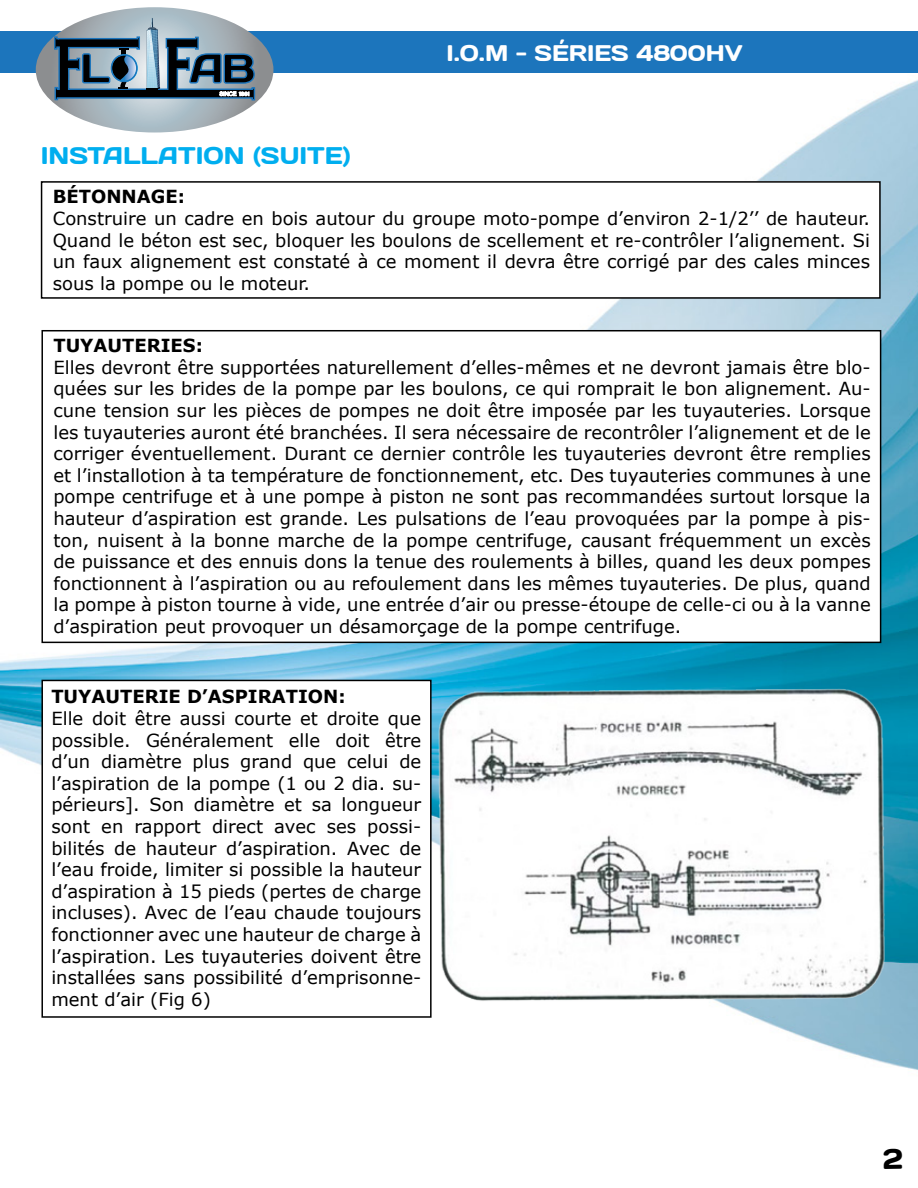
<style>
.page{position:relative;width:918px;height:1188px;background:#fff}
.page>*{position:absolute;margin:0;border:0;box-sizing:border-box;transform-origin:0 0}
.t1{font:24px "Days";color:#00aeef}
.t2{font:22.5px "Days";color:#fff}
.t3{font:18px/21.6px "Verdana";color:#000;text-align:justify}
.t4{font:700 18px "Verdana";color:#000}
</style>
<div class="page">
<img style="left:0;top:72px;width:918px;height:998px">
<div style="left:2px;top:31px;width:916px;height:41px;background:#1c75bc"></div>
<hr style="left:0;top:31px;width:2px;height:41px;background:#1c75bc">
<svg style="left:36px;top:7px;width:237px;height:126px"></svg>
<div style="left:42px;top:182px;width:838px;height:116px;background:#fff"></div>
<div style="left:41px;top:181px;width:840px;height:118px;border:2px solid #000"></div>
<div style="left:42px;top:331px;width:839px;height:311px;background:#fff"></div>
<div style="left:41px;top:330px;width:840px;height:313px;border:2px solid #000"></div>
<div style="left:42px;top:680px;width:389px;height:337px;background:#fff"></div>
<div style="left:41px;top:680px;width:391px;height:338px;border:2px solid #000"></div>
<img style="left:438px;top:688px;width:462px;height:321px">
<p class="t2" style="left:447px;top:38px;width:298px">I.O.M - SÉRIES 4800HV</p>
<h1 class="t1" style="left:41px;top:140px;width:311px">INSTALLATION (SUITE)</h1>
<p class="t4" style="left:53px;top:184px;width:134px">BÉTONNAGE:</p>
<p class="t3" style="left:53px;top:207px;width:819px">Construire un cadre en bois autour du groupe moto-pompe d’environ 2-1/2’’ de hauteur.<br>Quand le béton est sec, bloquer les boulons de scellement et re-contrôler l’alignement. Si un faux alignement est constaté à ce moment il devra être corrigé par des cales minces sous la pompe ou le moteur.</p>
<p class="t4" style="left:53px;top:333px;width:151px">TUYAUTERIES:</p>
<p class="t3" style="left:53px;top:356px;width:819px">Elles devront être supportées naturellement d’elles-mêmes et ne devront jamais être blo&shy;quées sur les brides de la pompe par les boulons, ce qui romprait le bon alignement. Au&shy;cune tension sur les pièces de pompes ne doit être imposée par les tuyauteries. Lorsque les tuyauteries auront été branchées. Il sera nécessaire de recontrôler l’alignement et de le corriger éventuellement. Durant ce dernier contrôle les tuyauteries devront être remplies et l’installotion à ta température de fonctionnement, etc. Des tuyauteries communes à une pompe centrifuge et à une pompe à piston ne sont pas recommandées surtout lorsque la hauteur d’aspiration est grande. Les pulsations de l’eau provoquées par la pompe à pis&shy;ton, nuisent à la bonne marche de la pompe centrifuge, causant fréquemment un excès de puissance et des ennuis dons la tenue des roulements à billes, quand les deux pompes fonctionnent à l’aspiration ou au refoulement dans les mêmes tuyauteries. De plus, quand la pompe à piston tourne à vide, une entrée d’air ou presse-étoupe de celle-ci ou à la vanne d’aspiration peut provoquer un désamorçage de la pompe centrifuge.</p>
<p class="t4" style="left:51px;top:684px;width:296px">TUYAUTERIE D’ASPIRATION:</p>
<p class="t3" style="left:51px;top:707px;width:371px">Elle doit être aussi courte et droite que possible. Généralement elle doit être d’un diamètre plus grand que celui de l’aspiration de la pompe (1 ou 2 dia. su&shy;périeurs]. Son diamètre et sa longueur sont en rapport direct avec ses possi&shy;bilités de hauteur d’aspiration. Avec de l’eau froide, limiter si possible la hauteur d’aspiration à 15 pieds (pertes de charge incluses). Avec de l’eau chaude toujours fonctionner avec une hauteur de charge à l’aspiration. Les tuyauteries doivent être installées sans possibilité d’emprisonne&shy;ment d’air (Fig 6)</p>
</div>
